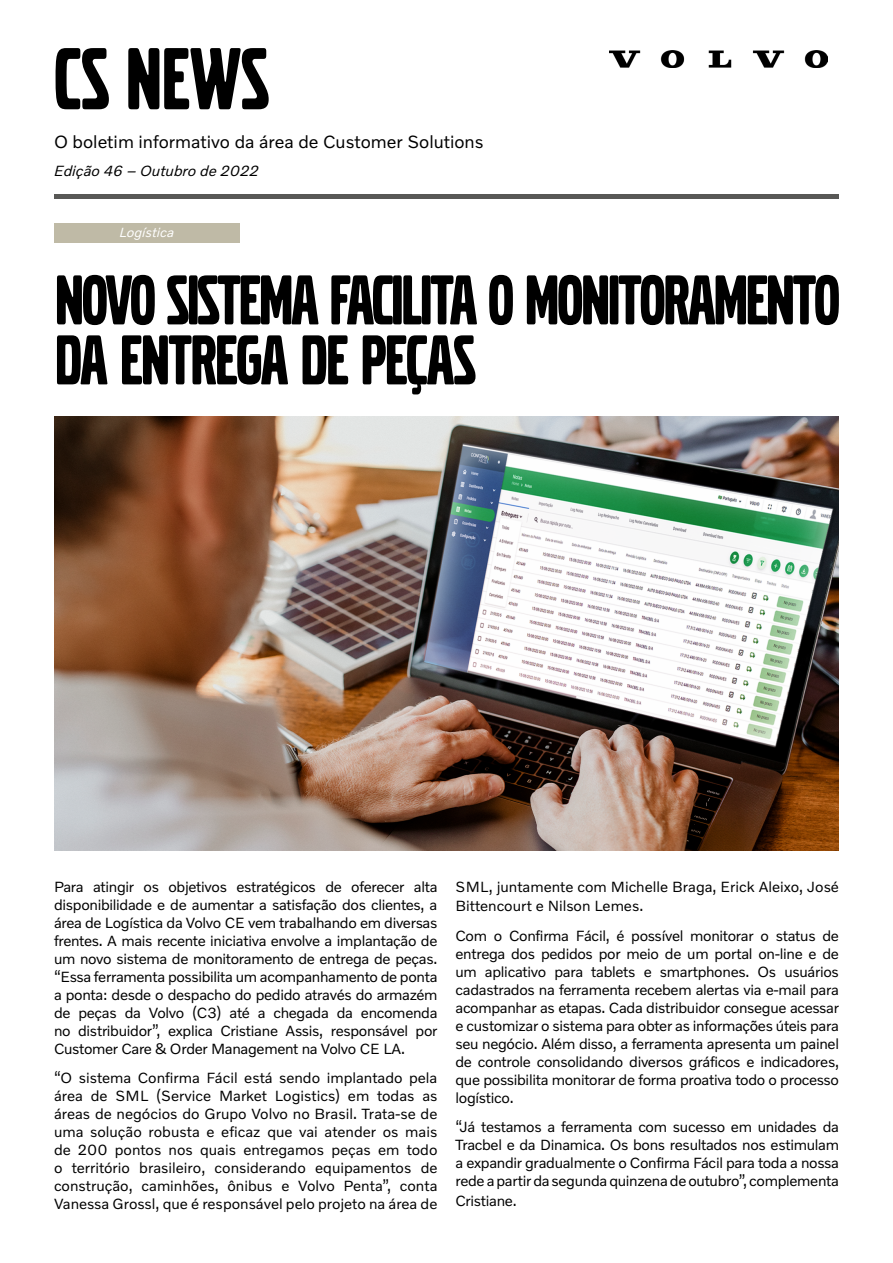
<style>
.page{position:relative;width:893px;height:1263px;background:#fff}
.page>*{position:absolute;margin:0;border:0;box-sizing:border-box;transform-origin:0 0}
.t1{font:91.8px "Volvo Broad Pro";letter-spacing:.005em;color:#000}
.t2{font:73.5px/60px "Volvo Broad Pro";letter-spacing:-.025em;color:#000}
.t3{font:18px "Volvo Novum";color:#000}
.t4{font:15px/18px "Volvo Novum";letter-spacing:-.02em;color:#000;text-align:justify}
.t5{font:15px/19.5px "Volvo Novum";color:#000}
.t6{font:italic 15px "Volvo Novum";color:#000}
.t7{font:italic 13.5px "Volvo Novum";color:#fff}
</style>
<div class="page">
<hr style="left:54px;top:195px;width:785px;height:4px;background:#585856">
<div style="left:54px;top:223px;width:186px;height:20px;background:#bfbaa6"></div>
<img style="left:610px;top:50px;width:217px;height:17px">
<img style="left:54px;top:416px;width:785px;height:434px">
<h1 class="t1" style="left:54px;top:36px;width:217px">CS NEWS</h1>
<p class="t3" style="left:54px;top:131px;width:431px">O boletim informativo da área de Customer Solutions</p>
<p class="t6" style="left:54px;top:161px;width:206px">Edição 46 – Outubro de 2022</p>
<p class="t7" style="left:119px;top:224px;width:56px">Logística</p>
<h2 class="t2" style="left:55px;top:271px;width:786px">NOVO SISTEMA FACILITA O MONITORAMENTO<br>DA ENTREGA DE PEÇAS</h2>
<p class="t4" style="left:54px;top:877px;width:385px">Para atingir os objetivos estratégicos de oferecer alta disponibilidade e de aumentar a satisfação dos clientes, a área de Logística da Volvo CE vem trabalhando em diversas frentes. A mais recente iniciativa envolve a implantação de um novo sistema de monitoramento de entrega de peças. “Essa ferramenta possibilita um acompanhamento de ponta a ponta: desde o despacho do pedido através do armazém de peças da Volvo (C3) até a chegada da encomenda no distribuidor”, explica Cristiane Assis, responsável por Customer Care &amp; Order Management na Volvo CE LA.</p>
<p class="t4" style="left:54px;top:1068px;width:385px">“O sistema Confirma Fácil está sendo implantado pela área de SML (Service Market Logistics) em todas as áreas de negócios do Grupo Volvo no Brasil. Trata-se de uma solução robusta e eficaz que vai atender os mais de 200 pontos nos quais entregamos peças em todo o território brasileiro, considerando equipamentos de construção, caminhões, ônibus e Volvo Penta”, conta Vanessa Grossl, que é responsável pelo projeto na área de</p>
<p class="t5" style="left:455px;top:876px;width:385px">SML, juntamente com Michelle Braga, Erick Aleixo, José<br>Bittencourt e Nilson Lemes.</p>
<p class="t4" style="left:455px;top:926px;width:385px">Com o Confirma Fácil, é possível monitorar o status de entrega dos pedidos por meio de um portal on-line e de um aplicativo para tablets e smartphones. Os usuários cadastrados na ferramenta recebem alertas via e-mail para acompanhar as etapas. Cada distribuidor consegue acessar e customizar o sistema para obter as informações úteis para seu negócio. Além disso, a ferramenta apresenta um painel de controle consolidando diversos gráficos e indicadores, que possibilita monitorar de forma proativa todo o processo logístico.</p>
<p class="t4" style="left:455px;top:1117px;width:385px">“Já testamos a ferramenta com sucesso em unidades da Tracbel e da Dinamica. Os bons resultados nos estimulam a expandir gradualmente o Confirma Fácil para toda a nossa rede a partir da segunda quinzena de outubro”, complementa</p>
<p class="t4" style="left:455px;top:1191px;width:63px">Cristiane.</p>
</div>
